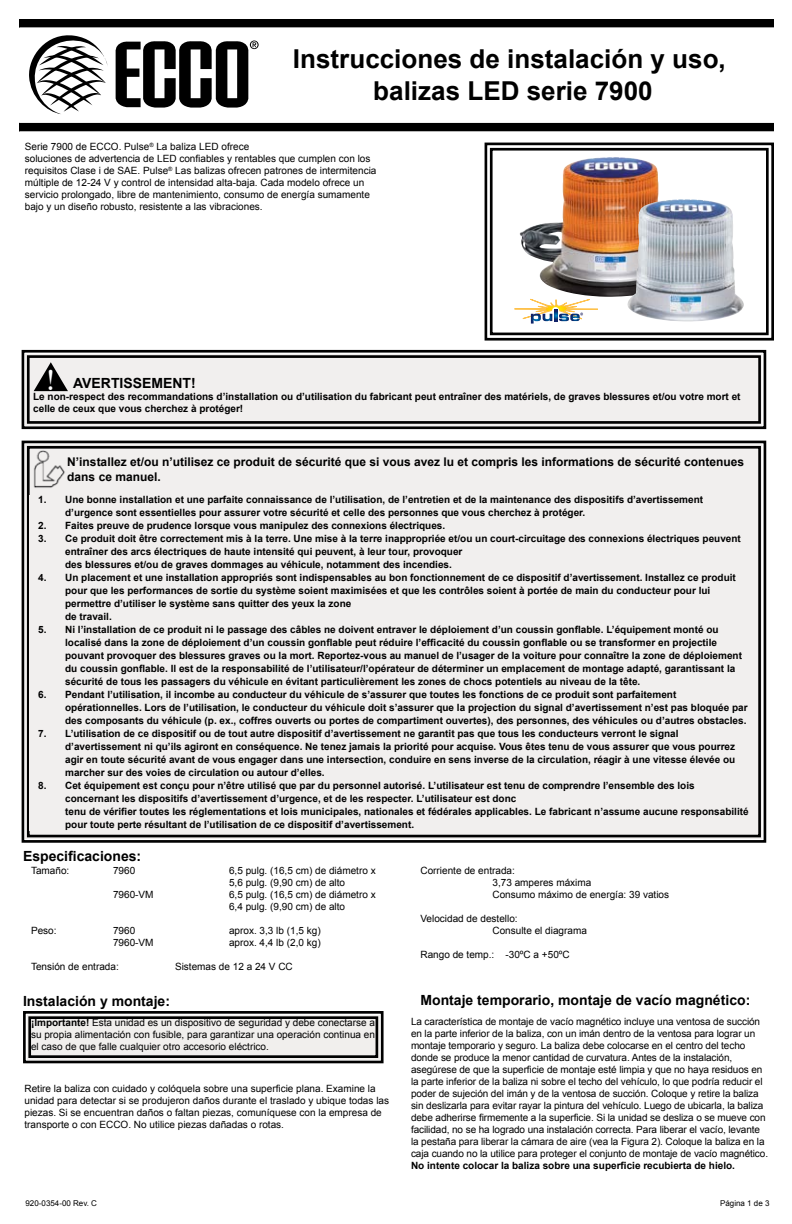
<style>
.page{position:relative;width:792px;height:1224px;background:#fff}
.page>*{position:absolute;margin:0;border:0;box-sizing:border-box;transform-origin:0 0}
.t1{font:700 26px/31.2px "Arial";color:#000;text-align:center}
.t2{font:700 14px "Arial";color:#000}
.t3{font:700 12px/14.4px "Arial";color:#000}
.t4{font:700 10px/13px "Arial";color:#000}
.t5{font:10px/12px "Arial";color:#000}
.t6{font:8px "Arial";color:#000}
.s1{font-family:"Bask Old Face";font-weight:400;font-size:30.2px;color:#fff}
.s2{font-weight:700}
</style>
<div class="page">
<div style="left:19px;top:123px;width:755px;height:8px;background:#000"></div>
<svg style="left:19px;top:19px;width:755px;height:95px"></svg>
<svg style="left:21px;top:440px;width:746px;height:403px"></svg>
<div style="left:27px;top:446px;width:734px;height:391px;border:3px solid #000"></div>
<div style="left:29px;top:495px;width:720px;height:336px;background:#f1efee"></div>
<img style="left:30px;top:449px;width:36px;height:41px">
<div style="left:67px;top:458px;width:678px;height:28px;background:#f1efee"></div>
<svg style="left:21px;top:349px;width:746px;height:81px"></svg>
<div style="left:27px;top:355px;width:734px;height:69px;border:3px solid #000"></div>
<svg style="left:34px;top:362px;width:34px;height:29px"></svg>
<img style="left:484px;top:142px;width:290px;height:199px">
<div style="left:490px;top:148px;width:279px;height:187px;border:3px solid #000"></div>
<svg style="left:23px;top:1011px;width:361px;height:53px"></svg>
<div style="left:28px;top:1016px;width:350px;height:42px;border:3px solid #000"></div>
<h1 class="t1" style="left:293px;top:44px;width:434px">Instrucciones de instalación y uso, balizas LED serie 7900</h1>
<p class="t5" style="left:25px;top:140px;width:353px">Serie 7900 de ECCO. Pulse<sup>®</sup> La baliza LED ofrece<br>soluciones de advertencia de LED confiables y rentables que cumplen con los requisitos Clase i de SAE. Pulse<sup>®</sup> Las balizas ofrecen patrones de intermitencia múltiple de 12-24 V y control de intensidad alta-baja. Cada modelo ofrece un servicio prolongado, libre de mantenimiento, consumo de energía sumamente bajo y un diseño robusto, resistente a las vibraciones.</p>
<h2 class="t2" style="left:47px;top:374px;width:151px"><span class="s1">!</span> AVERTISSEMENT!</h2>
<p class="t4" style="left:33px;top:391px;width:709px;line-height:12px">Le non-respect des recommandations d’installation ou d’utilisation du fabricant peut entraîner des matériels, de graves blessures et/ou votre mort et celle de ceux que vous cherchez à protéger!</p>
<p class="t3" style="left:67px;top:455px;width:678px">N’installez et/ou n’utilisez ce produit de sécurité que si vous avez lu et compris les informations de sécurité contenues dans ce manuel.</p>
<p class="t4" style="left:65px;top:493px;width:639px;text-indent:-27px">1. Une bonne installation et une parfaite connaissance de l’utilisation, de l’entretien et de la maintenance des dispositifs d’avertissement d’urgence sont essentielles pour assurer votre sécurité et celle des personnes que vous cherchez à protéger.</p>
<p class="t4" style="left:38px;top:519px;width:409px">2. Faites preuve de prudence lorsque vous manipulez des connexions électriques.</p>
<p class="t4" style="left:65px;top:532px;width:677px;text-indent:-27px">3. Ce produit doit être correctement mis à la terre. Une mise à la terre inappropriée et/ou un court-circuitage des connexions électriques peuvent entraîner des arcs électriques de haute intensité qui peuvent, à leur tour, provoquer<br>des blessures et/ou de graves dommages au véhicule, notamment des incendies.</p>
<p class="t4" style="left:65px;top:571px;width:672px;text-indent:-27px">4. Un placement et une installation appropriés sont indispensables au bon fonctionnement de ce dispositif d’avertissement. Installez ce produit pour que les performances de sortie du système soient maximisées et que les contrôles soient à portée de main du conducteur pour lui permettre d’utiliser le système sans quitter des yeux la zone<br>de travail.</p>
<p class="t4" style="left:65px;top:623px;width:678px;text-indent:-27px">5. Ni l’installation de ce produit ni le passage des câbles ne doivent entraver le déploiement d’un coussin gonflable. L’équipement monté ou localisé dans la zone de déploiement d’un coussin gonflable peut réduire l’efficacité du coussin gonflable ou se transformer en projectile pouvant provoquer des blessures graves ou la mort. Reportez-vous au manuel de l’usager de la voiture pour connaître la zone de déploiement du coussin gonflable. Il est de la responsabilité de l’utilisateur/l’opérateur de déterminer un emplacement de montage adapté, garantissant la sécurité de tous les passagers du véhicule en évitant particulièrement les zones de chocs potentiels au niveau de la tête.</p>
<p class="t4" style="left:65px;top:688px;width:684px;text-indent:-27px">6. Pendant l’utilisation, il incombe au conducteur du véhicule de s’assurer que toutes les fonctions de ce produit sont parfaitement opérationnelles. Lors de l’utilisation, le conducteur du véhicule doit s’assurer que la projection du signal d’avertissement n’est pas bloquée par des composants du véhicule (p. ex., coffres ouverts ou portes de compartiment ouvertes), des personnes, des véhicules ou d’autres obstacles.</p>
<p class="t4" style="left:65px;top:727px;width:672px;text-indent:-27px">7. L’utilisation de ce dispositif ou de tout autre dispositif d’avertissement ne garantit pas que tous les conducteurs verront le signal d’avertissement ni qu’ils agiront en conséquence. Ne tenez jamais la priorité pour acquise. Vous êtes tenu de vous assurer que vous pourrez agir en toute sécurité avant de vous engager dans une intersection, conduire en sens inverse de la circulation, réagir à une vitesse élevée ou marcher sur des voies de circulation ou autour d’elles.</p>
<p class="t4" style="left:65px;top:779px;width:685px;text-indent:-27px">8. Cet équipement est conçu pour n’être utilisé que par du personnel autorisé. L’utilisateur est tenu de comprendre l’ensemble des lois concernant les dispositifs d’avertissement d’urgence, et de les respecter. L’utilisateur est donc<br>tenu de vérifier toutes les réglementations et lois municipales, nationales et fédérales applicables. Le fabricant n’assume aucune responsabilité pour toute perte résultant de l’utilisation de ce dispositif d’avertissement.</p>
<h2 class="t2" style="left:23px;top:847px;width:120px">Especificaciones:</h2>
<p class="t5" style="left:31px;top:865px;width:40px">Tamaño:</p>
<p class="t5" style="left:113px;top:865px;width:24px">7960</p>
<p class="t5" style="left:229px;top:865px;width:148px">6,5 pulg. (16,5 cm) de diámetro x<br>5,6 pulg. (9,90 cm) de alto</p>
<p class="t5" style="left:113px;top:889px;width:42px">7960-VM</p>
<p class="t5" style="left:229px;top:889px;width:148px">6,5 pulg. (16,5 cm) de diámetro x<br>6,4 pulg. (9,90 cm) de alto</p>
<p class="t5" style="left:31px;top:925px;width:27px">Peso:</p>
<p class="t5" style="left:113px;top:925px;width:24px">7960</p>
<p class="t5" style="left:229px;top:925px;width:93px">aprox. 3,3 lb (1,5 kg)</p>
<p class="t5" style="left:113px;top:937px;width:42px">7960-VM</p>
<p class="t5" style="left:229px;top:937px;width:93px">aprox. 4,4 lb (2,0 kg)</p>
<p class="t5" style="left:31px;top:961px;width:89px">Tensión de entrada:</p>
<p class="t5" style="left:175px;top:961px;width:119px">Sistemas de 12 a 24 V CC</p>
<h2 class="t2" style="left:23px;top:992px;width:149px">Instalación y montaje:</h2>
<p class="t5" style="left:31px;top:1017px;width:346px;text-align:justify"><span class="s2">¡Importante!</span> Esta unidad es un dispositivo de seguridad y debe conectarse a su propia alimentación con fusible, para garantizar una operación continua en el caso de que falle cualquier otro accesorio eléctrico.</p>
<p class="t5" style="left:24px;top:1082px;width:366px">Retire la baliza con cuidado y colóquela sobre una superficie plana. Examine la unidad para detectar si se produjeron daños durante el traslado y ubique todas las piezas. Si se encuentran daños o faltan piezas, comuníquese con la empresa de transporte o con ECCO. No utilice piezas dañadas o rotas.</p>
<p class="t5" style="left:492px;top:865px;width:178px;text-indent:-72px">Corriente de entrada:<br>3,73 amperes máxima<br>Consumo máximo de energía: 39 vatios</p>
<p class="t5" style="left:492px;top:913px;width:96px;text-indent:-72px">Velocidad de destello:<br>Consulte el diagrama</p>
<p class="t5" style="left:420px;top:949px;width:151px">Rango de temp.: -30ºC a +50ºC</p>
<h2 class="t2" style="left:420px;top:990px;width:331px">Montaje temporario, montaje de vacío magnético:</h2>
<p class="t5" style="left:411px;top:1015px;width:359px">La característica de montaje de vacío magnético incluye una ventosa de succión en la parte inferior de la baliza, con un imán dentro de la ventosa para lograr un montaje temporario y seguro. La baliza debe colocarse en el centro del techo donde se produce la menor cantidad de curvatura. Antes de la instalación, asegúrese de que la superficie de montaje esté limpia y que no haya residuos en la parte inferior de la baliza ni sobre el techo del vehículo, lo que podría reducir el poder de sujeción del imán y de la ventosa de succión. Coloque y retire la baliza sin deslizarla para evitar rayar la pintura del vehículo. Luego de ubicarla, la baliza debe adherirse firmemente a la superficie. Si la unidad se desliza o se mueve con facilidad, no se ha logrado una instalación correcta. Para liberar el vacío, levante la pestaña para liberar la cámara de aire (vea la Figura 2). Coloque la baliza en la caja cuando no la utilice para proteger el conjunto de montaje de vacío magnético.</p>
<p class="t4" style="left:411px;top:1159px;width:325px">No intente colocar la baliza sobre una superficie recubierta de hielo.</p>
<p class="t6" style="left:26px;top:1198px;width:73px">920-0354-00 Rev. C</p>
<p class="t6" style="left:720px;top:1198px;width:51px">Página 1 de 3</p>
</div>
